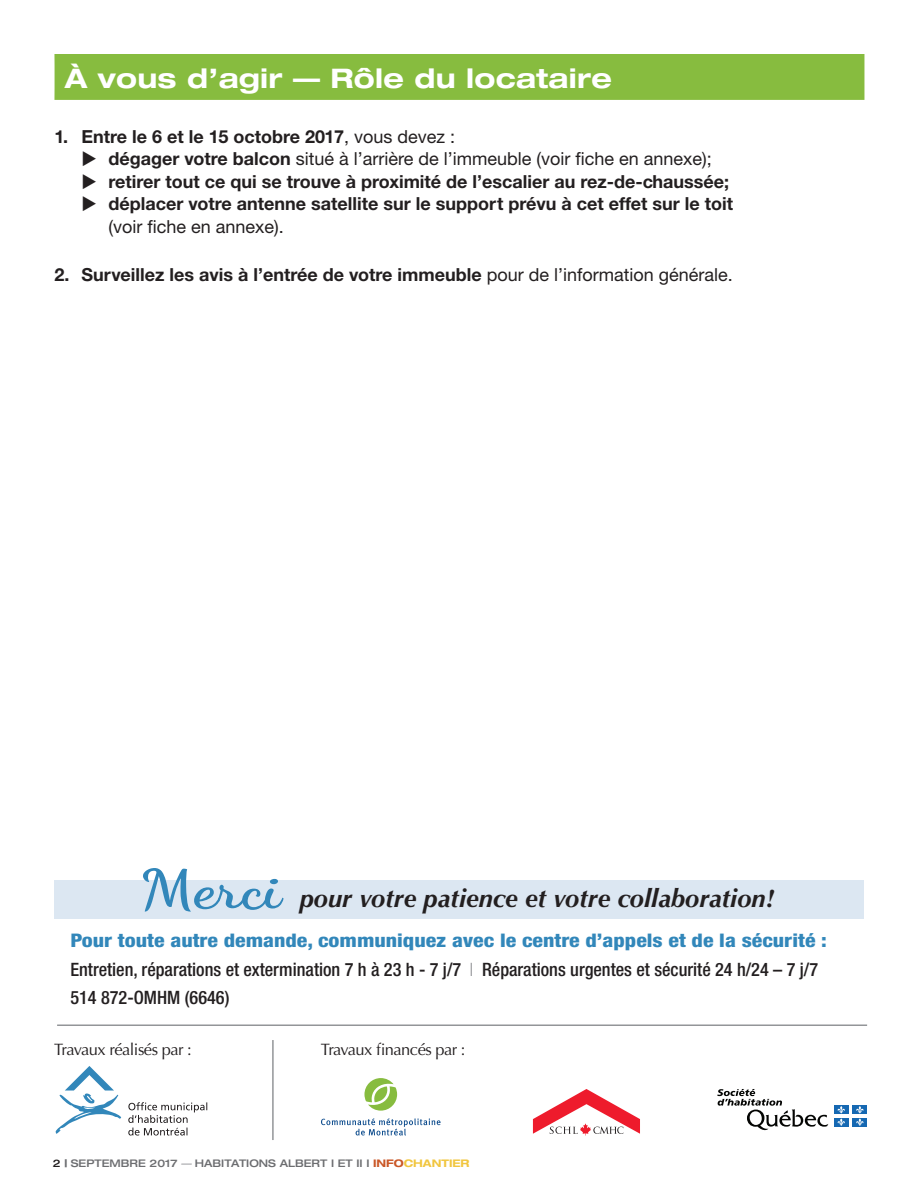
<style>
.page{position:relative;width:918px;height:1188px;background:#fff}
.page>*{position:absolute;margin:0;border:0;box-sizing:border-box;transform-origin:0 0}
.t1{font:700 expanded 27px "Helvetica Neue";letter-spacing:.01em;color:#fff}
.t2{font:italic 700 25.5px "Optima";color:#231f20}
.t3{font:800 condensed 18.75px "Helvetica Neue";color:#3287ba;scale:1.17 1}
.t4{font:500 condensed 18.45px/28.5px "Helvetica Neue";color:#231f20}
.t5{font:700 18px "Helvetica Neue CE";color:#231f20}
.t6{font:18px "Helvetica Neue";color:#231f20}
.t7{font:16.5px "Optima";letter-spacing:-.03em;color:#231f20}
.t8{font:500 expanded 10.5px "Helvetica Neue";color:#6c6d70}
.s1{font-family:"Helvetica Neue";font-weight:400}
.s2{font-family:"Helvetica Neue CE";font-weight:700}
.s3{font-family:"Dancing Script";font-size:54px;color:#3287ba}
.s4{font-weight:300;color:#939598}
.s5{color:#231f20}
.s6{font-weight:900}
.s7{font-weight:400;font-style:italic;color:#939598}
.s8{font-weight:700;color:#ca5828}
.s9{font-weight:700;color:#f1c640}
</style>
<div class="page">
<div style="left:54px;top:54px;width:810px;height:46px;background:#87bc3f"></div>
<svg style="left:533px;top:1089px;width:107px;height:47px"></svg>
<svg style="left:321px;top:1118px;width:120px;height:18px"></svg>
<svg style="left:364px;top:1078px;width:33px;height:33px"></svg>
<svg style="left:717px;top:1089px;width:111px;height:41px"></svg>
<div style="left:834px;top:1106px;width:14px;height:8px;background:#1568b2"></div>
<div style="left:853px;top:1106px;width:14px;height:8px;background:#1568b2"></div>
<div style="left:834px;top:1118px;width:14px;height:8px;background:#1568b2"></div>
<svg style="left:837px;top:1106px;width:8px;height:20px"></svg>
<div style="left:853px;top:1118px;width:14px;height:8px;background:#1568b2"></div>
<svg style="left:856px;top:1106px;width:8px;height:20px"></svg>
<svg style="left:56px;top:1066px;width:65px;height:68px"></svg>
<svg style="left:128px;top:1102px;width:79px;height:34px"></svg>
<hr style="left:272px;top:1040px;width:2px;height:100px;background:#939598">
<hr style="left:57px;top:1024px;width:810px;height:2px;background:#939598">
<div style="left:54px;top:880px;width:810px;height:39px;background:#dce7f2"></div>
<h1 class="t1" style="left:65px;top:61px;width:549px">À vous d’agir — Rôle du locataire</h1>
<p class="t5" style="left:54px;top:125px;width:402px">1. Entre le 6 et le 15 octobre 2017<span class="s1">, vous devez :</span></p>
<p class="t6" style="left:81px;top:148px;width:632px">◆ <span class="s2">dégager votre balcon</span> situé à l’arrière de l’immeuble (voir fiche en annexe);</p>
<p class="t5" style="left:81px;top:170px;width:649px">◆ retirer tout ce qui se trouve à proximité de l’escalier au rez-de-chaussée;</p>
<p class="t5" style="left:81px;top:193px;width:653px">◆ déplacer votre antenne satellite sur le support prévu à cet effet sur le toit</p>
<p class="t6" style="left:108px;top:216px;width:177px">(voir fiche en annexe).</p>
<p class="t5" style="left:54px;top:264px;width:680px">2. Surveillez les avis à l’entrée de votre immeuble <span class="s1">pour de l’information générale.</span></p>
<h2 class="t2" style="left:144px;top:883px;width:632px"><span class="s3">Merci</span>pour votre patience et votre collaboration!</h2>
<p class="t3" style="left:70px;top:929px;width:648px">Pour toute autre demande, communiquez avec le centre d’appels et de la sécurité :</p>
<p class="t4" style="left:70px;top:955px;width:749px">Entretien, réparations et extermination 7 h à 23 h - 7 j/7 <span class="s4">I</span> Réparations urgentes et sécurité 24 h/24 – 7 j/7<br>514 872-OMHM (6646)</p>
<p class="t7" style="left:54px;top:1040px;width:139px">Travaux réalisés par :</p>
<p class="t7" style="left:321px;top:1040px;width:146px">Travaux financés par :</p>
<p class="t8" style="left:53px;top:1157px;width:418px"><span class="s5">2</span> <span class="s6">|</span> SEPTEMBRE 2017 <span class="s7">—</span> HABITATIONS ALBERT I ET II I <span class="s8">INFO</span><span class="s9">CHANTIER</span></p>
</div>
